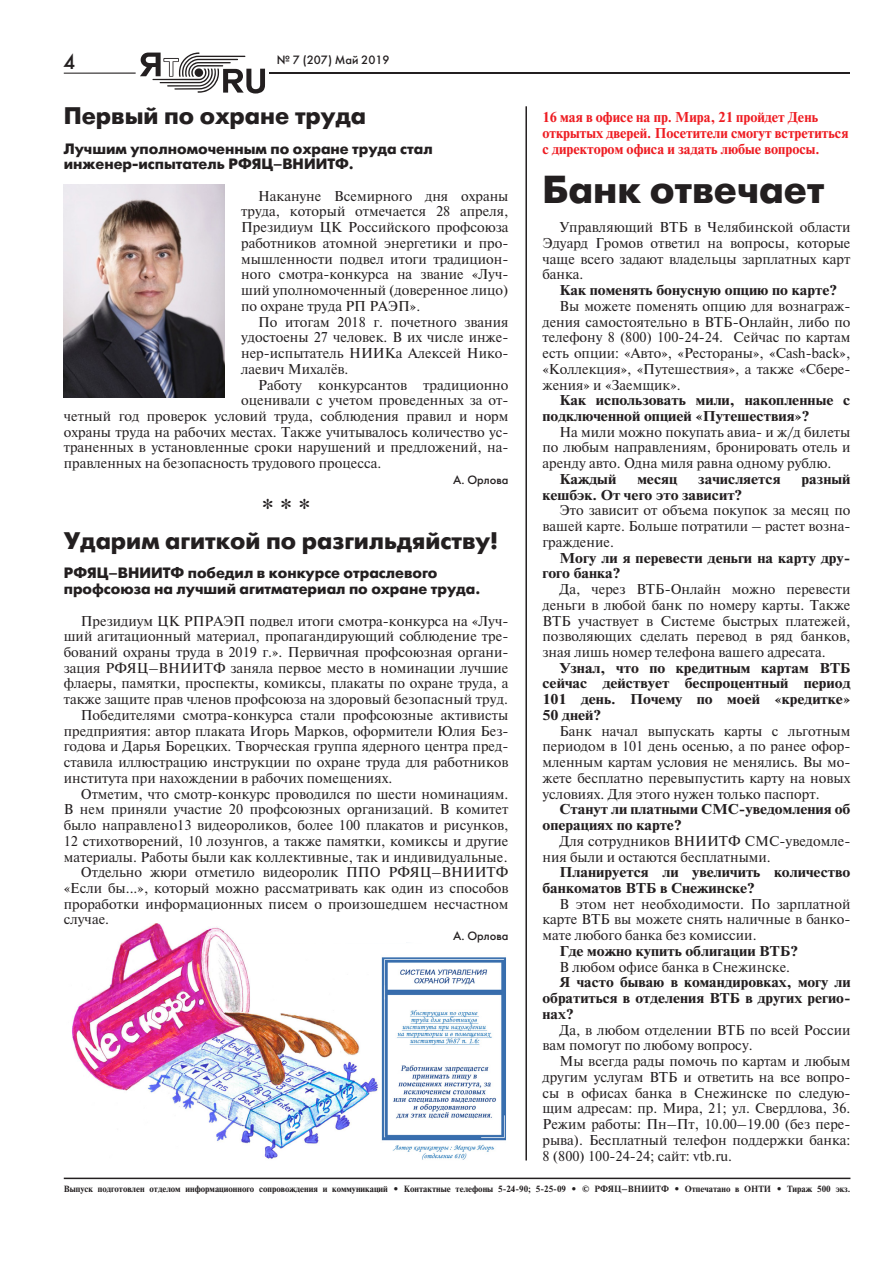
<style>
.page{position:relative;width:893px;height:1263px;background:#fff}
.page>*{position:absolute;margin:0;border:0;box-sizing:border-box;transform-origin:0 0}
.t1{font:700 39px "Futuris C";color:#231f20}
.t2{font:27px "Newton I";color:#231f20}
.t3{font:700 24px "Futuris C";color:#231f20}
.t4{font:21px "Futuris C";color:#231f20}
.t5{font:700 15px/15.8px "Futuris C";color:#231f20}
.t6{font:14.25px/15.8px "Newton I";color:#231f20;text-align:justify}
.t7{font:700 14.25px/15.8px "Newton I";color:#231f20;scale:1.1 1}
.t8{font:700 14.25px/15.8px "Newton I";color:#ee1d23}
.t9{font:700 14.25px/15.8px "Newton I";color:#231f20;text-align:justify;scale:1.09 1}
.t10{font:12px "Futuris C";color:#231f20}
.t11{font:700 9px "Newton I";color:#231f20}
</style>
<div class="page">
<hr style="left:64px;top:1177px;width:786px;height:2px;background:#231f20">
<img style="left:72px;top:923px;width:434px;height:237px">
<div style="left:238px;top:918px;width:168px;height:25px;background:#fff"></div>
<hr style="left:269px;top:72px;width:581px;height:1px;background:#231f20">
<hr style="left:64px;top:73px;width:72px;height:1px;background:#231f20">
<svg style="left:140px;top:52px;width:125px;height:42px"></svg>
<hr style="left:525px;top:106px;width:2px;height:1054px;background:#231f20">
<img style="left:64px;top:185px;width:160px;height:213px">
<h3 class="t4" style="left:63px;top:49px;width:14px">4</h3>
<p class="t10" style="left:277px;top:53px;width:114px">№ 7 (207) Май 2019</p>
<h3 class="t3" style="left:64px;top:102px;width:304px">Первый по охране труда</h3>
<p class="t5" style="left:64px;top:141px;width:370px">Лучшим уполномоченным по охране труда стал инженер-испытатель РФЯЦ–ВНИИТФ.</p>
<p class="t6" style="left:241px;top:188px;width:269px;text-indent:17px">Накануне Всемирного дня охраны труда, который отмечается 28 апреля, Президиум ЦК Российского профсоюза работников атомной энергетики и про&shy;мышленности подвел итоги традицион&shy;ного смотра-конкурса на звание «Луч&shy;ший уполномоченный (доверенное лицо) по охране труда РП РАЭП».</p>
<p class="t6" style="left:241px;top:314px;width:269px;text-indent:17px">По итогам 2018 г. почетного звания удостоены 27 человек. В их числе инже&shy;нер-испытатель НИИКа Алексей Нико&shy;лаевич Михалёв.</p>
<p class="t6" style="left:258px;top:377px;width:252px">Работу конкурсантов традиционно</p>
<p class="t6" style="left:241px;top:393px;width:269px">оценивали с учетом проведенных за от-</p>
<p class="t6" style="left:64px;top:408px;width:446px">четный год проверок условий труда, соблюдения правил и норм</p>
<p class="t6" style="left:64px;top:424px;width:446px">охраны труда на рабочих местах. Также учитывалось количество ус-</p>
<p class="t6" style="left:64px;top:440px;width:446px">траненных в установленные сроки нарушений и предложений, на-</p>
<p class="t6" style="left:64px;top:456px;width:319px">правленных на безопасность трудового процесса.</p>
<p class="t10" style="left:453px;top:472px;width:57px">А. Орлова</p>
<h2 class="t2" style="left:262px;top:494px;width:50px">* * *</h2>
<h3 class="t3" style="left:64px;top:527px;width:436px">Ударим агиткой по разгильдяйству!</h3>
<p class="t5" style="left:64px;top:566px;width:418px">РФЯЦ–ВНИИТФ победил в конкурсе отраслевого профсоюза на лучший агитматериал по охране труда.</p>
<p class="t6" style="left:81px;top:613px;width:429px">Президиум ЦК РПРАЭП подвел итоги смотра-конкурса на «Луч-</p>
<p class="t6" style="left:64px;top:629px;width:446px">ший агитационный материал, пропагандирующий соблюдение тре-</p>
<p class="t6" style="left:64px;top:644px;width:446px">бований охраны труда в 2019 г.». Первичная профсоюзная органи-</p>
<p class="t6" style="left:64px;top:660px;width:446px">зация РФЯЦ–ВНИИТФ заняла первое место в номинации лучшие</p>
<p class="t6" style="left:64px;top:676px;width:446px">флаеры, памятки, проспекты, комиксы, плакаты по охране труда, а</p>
<p class="t6" style="left:64px;top:692px;width:446px">также защите прав членов профсоюза на здоровый безопасный труд.</p>
<p class="t6" style="left:81px;top:707px;width:429px">Победителями смотра-конкурса стали профсоюзные активисты</p>
<p class="t6" style="left:64px;top:723px;width:446px">предприятия: автор плаката Игорь Марков, оформители Юлия Без-</p>
<p class="t6" style="left:64px;top:739px;width:446px">годова и Дарья Борецких. Творческая группа ядерного центра пред-</p>
<p class="t6" style="left:64px;top:755px;width:446px">ставила иллюстрацию инструкции по охране труда для работников</p>
<p class="t6" style="left:64px;top:770px;width:330px">института при нахождении в рабочих помещениях.</p>
<p class="t6" style="left:81px;top:786px;width:429px">Отметим, что смотр-конкурс проводился по шести номинациям.</p>
<p class="t6" style="left:64px;top:802px;width:446px">В нем приняли участие 20 профсоюзных организаций. В комитет</p>
<p class="t6" style="left:64px;top:818px;width:446px">было направлено13 видеороликов, более 100 плакатов и рисунков,</p>
<p class="t6" style="left:64px;top:833px;width:446px">12 стихотворений, 10 лозунгов, а также памятки, комиксы и другие</p>
<p class="t6" style="left:64px;top:849px;width:445px">материалы. Работы были как коллективные, так и индивидуальные.</p>
<p class="t6" style="left:81px;top:865px;width:429px">Отдельно жюри отметило видеоролик ППО РФЯЦ–ВНИИТФ</p>
<p class="t6" style="left:64px;top:880px;width:446px">«Если бы...», который можно рассматривать как один из способов</p>
<p class="t6" style="left:64px;top:896px;width:446px">проработки информационных писем о произошедшем несчастном</p>
<p class="t6" style="left:64px;top:912px;width:47px">случае.</p>
<p class="t10" style="left:453px;top:929px;width:57px">А. Орлова</p>
<p class="t8" style="left:542px;top:109px;width:307px">16 мая в офисе на пр. Мира, 21 пройдет День открытых дверей. Посетители смогут встретиться с директором офиса и задать любые вопросы.</p>
<h1 class="t1" style="left:542px;top:168px;width:283px">Банк отвечает</h1>
<p class="t6" style="left:542px;top:220px;width:309px;text-indent:17px">Управляющий ВТБ в Челябинской области Эдуард Громов ответил на вопросы, которые чаще всего задают владельцы зарплатных карт банка.</p>
<p class="t7" style="left:559px;top:283px;width:254px">Как поменять бонусную опцию по карте?</p>
<p class="t6" style="left:542px;top:298px;width:309px;text-indent:17px">Вы можете поменять опцию для вознаграж&shy;дения самостоятельно в ВТБ-Онлайн, либо по телефону 8 (800) 100-24-24. Сейчас по картам есть опции: «Авто», «Рестораны», «Cash-back», «Коллекция», «Путешествия», а также «Сбере&shy;жения» и «Заемщик».</p>
<p class="t7" style="left:542px;top:393px;width:281px;text-indent:17px">Как использовать мили, накопленные с подключенной опцией «Путешествия»?</p>
<p class="t6" style="left:542px;top:424px;width:309px;text-indent:17px">На мили можно покупать авиа- и ж/д билеты по любым направлениям, бронировать отель и аренду авто. Одна миля равна одному рублю.</p>
<p class="t7" style="left:559px;top:471px;width:53px">Каждый</p>
<p class="t7" style="left:637px;top:471px;width:38px">месяц</p>
<p class="t7" style="left:698px;top:471px;width:76px">зачисляется</p>
<p class="t7" style="left:802px;top:471px;width:46px">разный</p>
<p class="t7" style="left:542px;top:487px;width:183px">кешбэк. От чего это зависит?</p>
<p class="t6" style="left:542px;top:503px;width:309px;text-indent:17px">Это зависит от объема покупок за месяц по вашей карте. Больше потратили – растет возна&shy;граждение.</p>
<p class="t7" style="left:542px;top:550px;width:281px;text-indent:17px">Могу ли я перевести деньги на карту дру&shy;гого банка?</p>
<p class="t6" style="left:542px;top:582px;width:309px;text-indent:17px">Да, через ВТБ-Онлайн можно перевести деньги в любой банк по номеру карты. Также ВТБ участвует в Системе быстрых платежей, позволяющих сделать перевод в ряд банков, зная лишь номер телефона вашего адресата.</p>
<p class="t7" style="left:542px;top:660px;width:281px;text-align:justify;text-indent:17px">Узнал, что по кредитным картам ВТБ сейчас действует беспроцентный период 101 день. Почему по моей «кредитке» 50 дней?</p>
<p class="t6" style="left:542px;top:723px;width:309px;text-indent:17px">Банк начал выпускать карты с льготным периодом в 101 день осенью, а по ранее офор&shy;мленным картам условия не менялись. Вы мо&shy;жете бесплатно перевыпустить карту на новых условиях. Для этого нужен только паспорт.</p>
<p class="t7" style="left:542px;top:802px;width:281px;text-indent:17px">Станут ли платными СМС-уведомления об операциях по карте?</p>
<p class="t6" style="left:542px;top:833px;width:309px;text-indent:17px">Для сотрудников ВНИИТФ СМС-уведомле&shy;ния были и остаются бесплатными.</p>
<p class="t7" style="left:542px;top:865px;width:281px;text-indent:17px">Планируется ли увеличить количество банкоматов ВТБ в Снежинске?</p>
<p class="t6" style="left:542px;top:896px;width:309px;text-indent:17px">В этом нет необходимости. По зарплатной карте ВТБ вы можете снять наличные в банко&shy;мате любого банка без комиссии.</p>
<p class="t7" style="left:559px;top:943px;width:218px">Где можно купить облигации ВТБ?</p>
<p class="t6" style="left:559px;top:959px;width:232px">В любом офисе банка в Снежинске.</p>
<p class="t9" style="left:542px;top:975px;width:284px;text-indent:17px">Я часто бываю в командировках, могу ли обратиться в отделения ВТБ в других регио&shy;нах?</p>
<p class="t6" style="left:542px;top:1022px;width:309px;text-indent:17px">Да, в любом отделении ВТБ по всей России вам помогут по любому вопросу.</p>
<p class="t6" style="left:542px;top:1053px;width:309px;text-indent:17px">Мы всегда рады помочь по картам и любым другим услугам ВТБ и ответить на все вопро&shy;сы в офисах банка в Снежинске по следую&shy;щим адресам: пр. Мира, 21; ул. Свердлова, 36.<br>Режим работы: Пн–Пт, 10.00–19.00 (без пере&shy;рыва). Бесплатный телефон поддержки банка:<br>8 (800) 100-24-24; сайт: vtb.ru.</p>
<p class="t11" style="left:64px;top:1184px;width:788px">Выпуск подготовлен отделом информационного сопровождения и коммуникаций • Контактные телефоны 5-24-90; 5-25-09 • © РФЯЦ–ВНИИТФ • Отпечатано в ОНТИ • Тираж 500 экз.</p>
</div>
